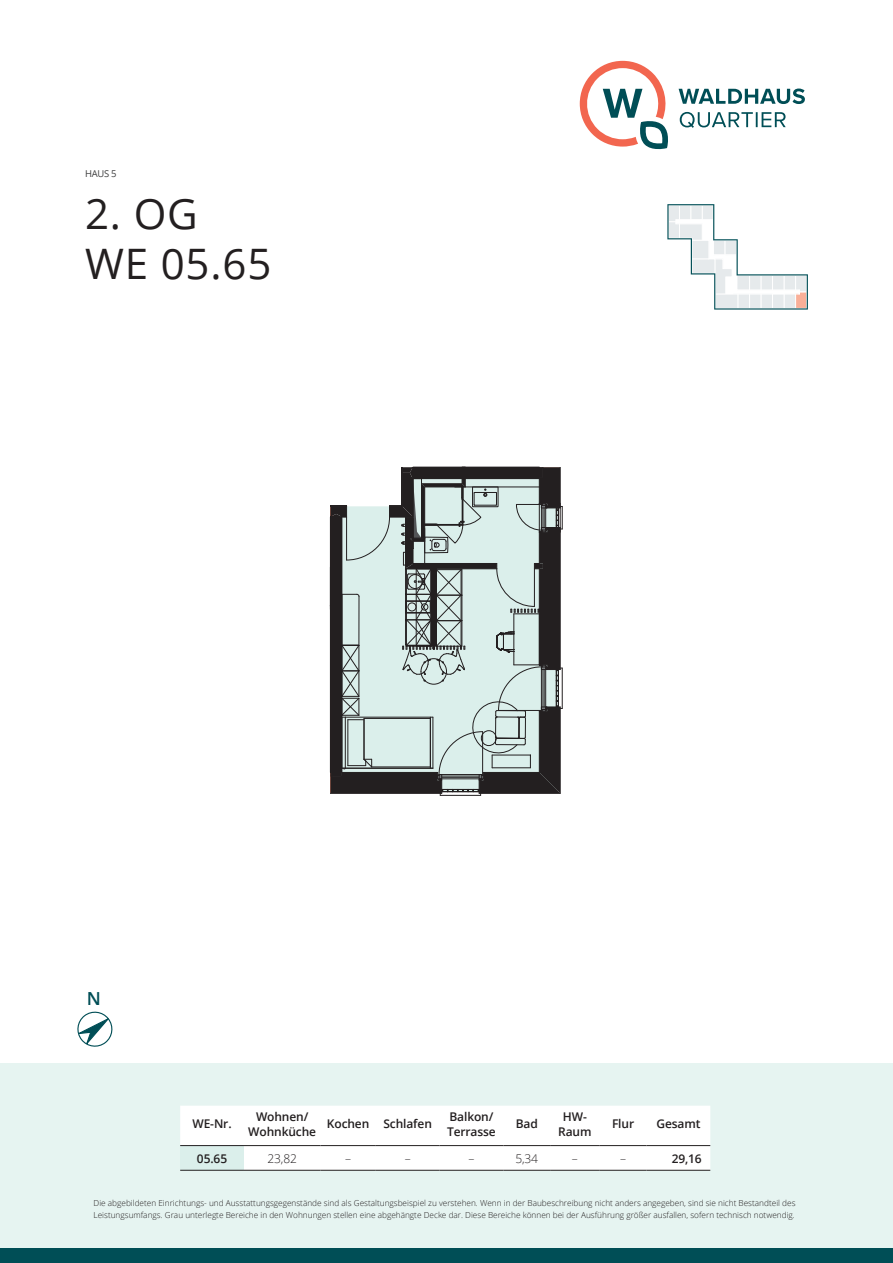
<style>
.page{position:relative;width:893px;height:1263px;background:#fff}
.page>*{position:absolute;margin:0;border:0;box-sizing:border-box;transform-origin:0 0}
.t1{font:42px/50.4px "Open Sans";letter-spacing:.02em;color:#231f20}
.t2{font:600 18px "Open Sans";color:#004e56}
.t3{font:600 12px/15px "Open Sans";letter-spacing:-.01em;color:#231f20;text-align:center}
.t4{font:300 12px "Open Sans";color:#231f20}
.t5{font:9.45px "Open Sans";color:#3e3e3f}
.t6{font:300 8.25px/12px "Open Sans";color:#231f20}
</style>
<div class="page">
<div style="left:0;top:1063px;width:893px;height:200px;background:#e6f4f1"></div>
<div style="left:0;top:1248px;width:893px;height:15px;background:#004e56"></div>
<svg style="left:680px;top:112px;width:106px;height:16px"></svg>
<svg style="left:679px;top:89px;width:126px;height:15px"></svg>
<svg style="left:580px;top:61px;width:88px;height:89px"></svg>
<svg style="left:77px;top:1011px;width:36px;height:36px"></svg>
<hr style="left:440px;top:795px;width:41px;height:1px;background:#231f20">
<svg style="left:330px;top:467px;width:233px;height:328px;background:#a5b1ae"></svg>
<div style="left:180px;top:1106px;width:530px;height:64px;background:#fff"></div>
<div style="left:180px;top:1145px;width:64px;height:25px;background:#dbefeb"></div>
<hr style="left:180px;top:1145px;width:64px;height:1px;background:#231f20">
<hr style="left:180px;top:1170px;width:64px;height:1px;background:#231f20">
<hr style="left:244px;top:1145px;width:76px;height:1px;background:#231f20">
<hr style="left:320px;top:1145px;width:56px;height:1px;background:#231f20">
<hr style="left:376px;top:1145px;width:64px;height:1px;background:#231f20">
<hr style="left:440px;top:1145px;width:63px;height:1px;background:#231f20">
<hr style="left:503px;top:1145px;width:47px;height:1px;background:#231f20">
<hr style="left:550px;top:1145px;width:50px;height:1px;background:#231f20">
<hr style="left:600px;top:1145px;width:46px;height:1px;background:#231f20">
<hr style="left:646px;top:1145px;width:64px;height:1px;background:#231f20">
<hr style="left:244px;top:1170px;width:76px;height:1px;background:#231f20">
<hr style="left:320px;top:1170px;width:56px;height:1px;background:#231f20">
<hr style="left:376px;top:1170px;width:64px;height:1px;background:#231f20">
<hr style="left:440px;top:1170px;width:63px;height:1px;background:#231f20">
<hr style="left:503px;top:1170px;width:47px;height:1px;background:#231f20">
<hr style="left:550px;top:1170px;width:50px;height:1px;background:#231f20">
<hr style="left:600px;top:1170px;width:46px;height:1px;background:#231f20">
<hr style="left:646px;top:1170px;width:64px;height:1px;background:#231f20">
<svg style="left:667px;top:204px;width:141px;height:106px"></svg>
<p class="t5" style="left:85px;top:167px;width:33px">HAUS 5</p>
<h1 class="t1" style="left:85px;top:187px;width:188px">2. OG<br>WE 05.65</h1>
<h2 class="t2" style="left:87px;top:986px;width:16px">N</h2>
<h3 class="t3" style="left:192px;top:1116px;width:41px">WE-Nr.</h3>
<h3 class="t3" style="left:248px;top:1108px;width:69px">Wohnen/<br>Wohnküche</h3>
<h3 class="t3" style="left:327px;top:1116px;width:107px">Kochen Schlafen</h3>
<h3 class="t3" style="left:447px;top:1108px;width:50px;text-align:left">Balkon/<br>Terrasse</h3>
<h3 class="t3" style="left:516px;top:1116px;width:24px">Bad</h3>
<h3 class="t3" style="left:558px;top:1108px;width:35px">HW-<br>Raum</h3>
<h3 class="t3" style="left:612px;top:1116px;width:24px">Flur</h3>
<h3 class="t3" style="left:656px;top:1116px;width:46px">Gesamt</h3>
<h3 class="t3" style="left:197px;top:1150px;width:32px">05.65</h3>
<h3 class="t4" style="left:267px;top:1150px;width:31px">23,82</h3>
<h3 class="t4" style="left:345px;top:1150px;width:7px">–</h3>
<h3 class="t4" style="left:405px;top:1150px;width:7px">–</h3>
<h3 class="t4" style="left:468px;top:1150px;width:7px">–</h3>
<h3 class="t4" style="left:515px;top:1150px;width:24px">5,34</h3>
<h3 class="t4" style="left:572px;top:1150px;width:7px">–</h3>
<h3 class="t4" style="left:620px;top:1150px;width:7px">–</h3>
<h3 class="t3" style="left:672px;top:1150px;width:32px">29,16</h3>
<p class="t6" style="left:94px;top:1196px;width:703px">Die abgebildeten Einrichtungs- und Ausstattungsgegenstände sind als Gestaltungsbeispiel zu verstehen. Wenn in der Baubeschreibung nicht anders angegeben, sind sie nicht Bestandteil des<br>Leistungsumfangs. Grau unterlegte Bereiche in den Wohnungen stellen eine abgehängte Decke dar. Diese Bereiche können bei der Ausführung größer ausfallen, sofern technisch notwendig.</p>
</div>
